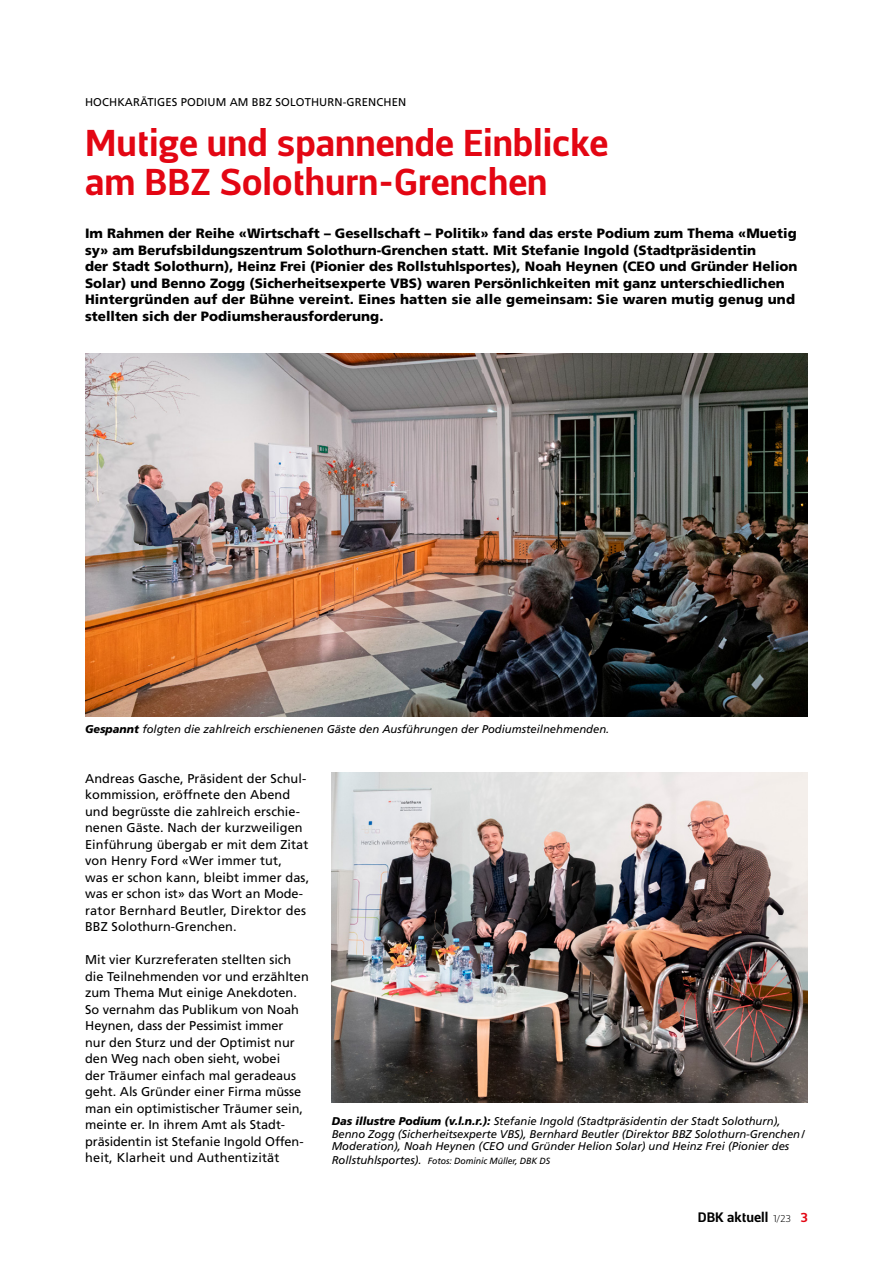
<style>
.page{position:relative;width:893px;height:1263px;background:#fff}
.page>*{position:absolute;margin:0;border:0;box-sizing:border-box;transform-origin:0 0}
.t1{font:700 36.75px/39px "Centuma";color:#e30613}
.t2{font:900 13.5px/16.5px "Frutiger LT Com";color:#000}
.t3{font:700 13.5px "Centuma";color:#000}
.t4{font:12.75px/16.5px "Frutiger LT Pro";color:#000}
.t5{font:italic 11.25px/12.8px "Frutiger LT Pro";color:#000}
.t6{font:11.25px "Frutiger LT Com";letter-spacing:.01em;color:#000}
.t7{font:italic 9px "Frutiger LT Pro";letter-spacing:-.005em;color:#000}
.s1{font-weight:900}
.s2{font-size:11.25px}
.s3{font-weight:300;font-size:9.75px}
.s4{font-size:12.75px;color:#e30613}
</style>
<div class="page">
<img style="left:85px;top:354px;width:723px;height:363px">
<img style="left:332px;top:773px;width:476px;height:329px">
<p class="t6" style="left:85px;top:96px;width:323px">HOCHKARÄTIGES PODIUM AM BBZ SOLOTHURN-GRENCHEN</p>
<h1 class="t1" style="left:85px;top:122px;width:525px">Mutige und spannende Einblicke am BBZ Solothurn-Grenchen</h1>
<p class="t2" style="left:85px;top:225px;width:714px">Im Rahmen der Reihe «Wirtschaft – Gesellschaft – Politik» fand das erste Podium zum Thema «Muetig sy» am Berufsbildungszentrum Solothurn-Grenchen statt. Mit Stefanie Ingold (Stadtpräsidentin<br>der Stadt Solothurn), Heinz Frei (Pionier des Rollstuhlsportes), Noah Heynen (CEO und Gründer Helion Solar) und Benno Zogg (Sicherheitsexperte VBS) waren Persönlichkeiten mit ganz unterschiedlichen Hintergründen auf der Bühne vereint. Eines hatten sie alle gemeinsam: Sie waren mutig genug und stellten sich der Podiumsherausforderung.</p>
<p class="t5" style="left:85px;top:723px;width:526px"><span class="s1">Gespannt</span> folgten die zahlreich erschienenen Gäste den Ausführungen der Podiumsteilnehmenden.</p>
<p class="t4" style="left:85px;top:770px;width:226px">Andreas Gasche, Präsident der Schul&shy;kommission, eröffnete den Abend und begrüsste die zahlreich erschie&shy;nenen Gäste. Nach der kurzweiligen Einführung übergab er mit dem Zitat von Henry Ford «Wer immer tut,<br>was er schon kann, bleibt immer das, was er schon ist» das Wort an Mode&shy;rator Bernhard Beutler, Direktor des BBZ Solothurn-Grenchen.</p>
<p class="t4" style="left:85px;top:952px;width:225px">Mit vier Kurzreferaten stellten sich die Teilnehmenden vor und erzählten zum Thema Mut einige Anekdoten.<br>So vernahm das Publikum von Noah Heynen, dass der Pessimist immer<br>nur den Sturz und der Optimist nur den Weg nach oben sieht, wobei<br>der Träumer einfach mal geradeaus geht. Als Gründer einer Firma müsse man ein optimistischer Träumer sein, meinte er. In ihrem Amt als Stadt&shy;präsidentin ist Stefanie Ingold Offen&shy;heit, Klarheit und Authentizität</p>
<p class="t5" style="left:332px;top:1114px;width:474px"><span class="s1">Das illustre Podium (v.l.n.r.):</span> Stefanie Ingold (Stadtpräsidentin der Stadt Solothurn),<br>Benno Zogg (Sicherheitsexperte VBS), Bernhard Beutler (Direktor BBZ Solothurn-Grenchen/<br>Moderation), Noah Heynen (CEO und Gründer Helion Solar) und Heinz Frei (Pionier des</p>
<p class="t7" style="left:332px;top:1155px;width:220px"><span class="s2">Rollstuhlsportes).</span> Fotos: Dominic Müller, DBK DS</p>
<p class="t3" style="left:698px;top:1208px;width:112px">DBK aktuell <span class="s3">1/23</span> <span class="s4">3</span></p>
</div>
